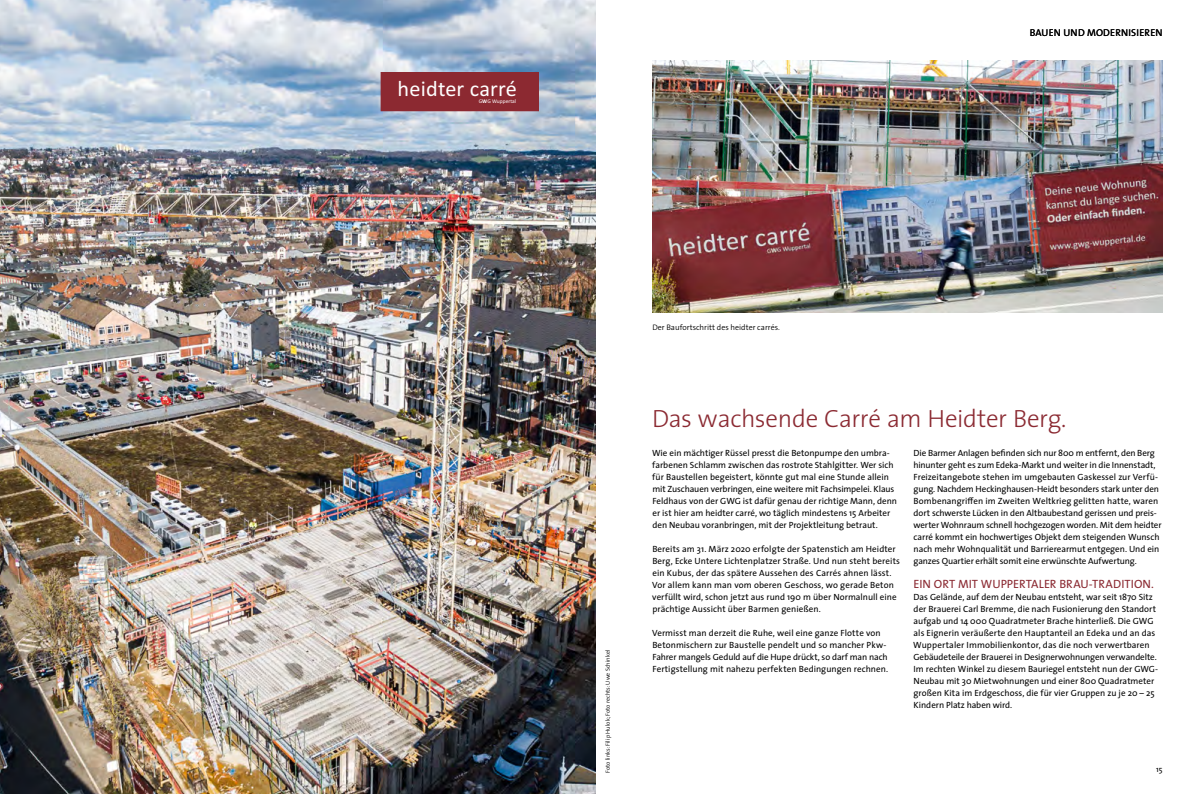
<style>
.page{position:relative;width:1191px;height:794px;background:#fff}
.page>*{position:absolute;margin:0;border:0;box-sizing:border-box;transform-origin:0 0}
.t1{font:300 25px "The Sans";letter-spacing:-.015em;color:#8b2a32}
.t2{font:22.3px "Calibri";letter-spacing:.01em;color:#fefefe}
.Copy{font:12px "The Sans";letter-spacing:.005em;color:#8b2a32}
.t3{font:10px "The Sans";letter-spacing:.015em;color:#000}
.Copy-2{font:9px/12px "The Sans";color:#000}
.Bildunterschriften{font:300 8px "The Sans";color:#000}
.t4{font:8px "The Sans";color:#000}
.Bildunterschriften-2{font:300 6px "The Sans";color:#000}
.t5{font:5.6px "Calibri";color:#fefefe}
.s1{font-weight:700}
</style>
<div class="page">
<img style="left:0;top:0;width:595px;height:794px">
<img style="left:652px;top:60px;width:510px;height:252px">
<div style="left:381px;top:72px;width:157px;height:39px;background:#8c2931"></div>
<p class="t2" style="left:397px;top:75px;width:121px">heidter carré</p>
<p class="t5" style="left:479px;top:98px;width:39px">G<span class="s1">W</span>G Wuppertal</p>
<p class="t3" style="left:1030px;top:24px;width:134px">BAUEN UND MODERNISIEREN</p>
<p class="Bildunterschriften-2" style="left:602px;top:773px;width:125px;rotate:-90deg">Foto links: Filip Hulok; Foto rechts: Uwe Schinkel</p>
<p class="Bildunterschriften" style="left:652px;top:321px;width:129px">Der Baufortschritt des heidter carrés.</p>
<p class="t1" style="left:652px;top:398px;width:416px">Das wachsende Carré am Heidter Berg.</p>
<p class="Copy-2" style="left:652px;top:447px;width:243px">Wie ein mächtiger Rüssel presst die Betonpumpe den umbra&shy;farbenen Schlamm zwischen das rostrote Stahlgitter. Wer sich</p>
<p class="Copy-2" style="left:652px;top:471px;width:246px">für Baustellen begeistert, könnte gut mal eine Stunde allein mit Zuschauen verbringen, eine weitere mit Fachsimpelei. Klaus Feldhaus von der GWG ist dafür genau der richtige Mann, denn er ist hier am heidter carré, wo täglich mindestens 15 Arbeiter den Neubau voranbringen, mit der Projektleitung betraut.</p>
<p class="Copy-2" style="left:652px;top:543px;width:249px">Bereits am 31. März 2020 erfolgte der Spatenstich am Heidter Berg, Ecke Untere Lichtenplatzer Straße. Und nun steht bereits ein Kubus, der das spätere Aussehen des Carrés ahnen lässt.<br>Vor allem kann man vom oberen Geschoss, wo gerade Beton verfüllt wird, schon jetzt aus rund 190 m über Normalnull eine prächtige Aussicht über Barmen genießen.</p>
<p class="Copy-2" style="left:652px;top:627px;width:230px">Vermisst man derzeit die Ruhe, weil eine ganze Flotte von</p>
<p class="Copy-2" style="left:652px;top:639px;width:237px">Betonmischern zur Baustelle pendelt und so mancher Pkw-<br>Fahrer mangels Geduld auf die Hupe drückt, so darf man nach<br>Fertigstellung mit nahezu perfekten Bedingungen rechnen.</p>
<p class="Copy-2" style="left:913px;top:447px;width:249px">Die Barmer Anlagen befinden sich nur 800 m entfernt, den Berg hinunter geht es zum Edeka-Markt und weiter in die Innenstadt, Freizeitangebote stehen im umgebauten Gaskessel zur Verfü&shy;gung. Nachdem Heckinghausen-Heidt besonders stark unter den Bombenangriffen im Zweiten Weltkrieg gelitten hatte, waren dort schwerste Lücken in den Altbaubestand gerissen und preis&shy;werter Wohnraum schnell hochgezogen worden. Mit dem heidter carré kommt ein hochwertiges Objekt dem steigenden Wunsch nach mehr Wohnqualität und Barrierearmut entgegen. Und ein ganzes Quartier erhält somit eine erwünschte Aufwertung.</p>
<p class="Copy" style="left:913px;top:574px;width:242px">EIN ORT MIT WUPPERTALER BRAU-TRADITION.</p>
<p class="Copy-2" style="left:913px;top:591px;width:245px">Das Gelände, auf dem der Neubau entsteht, war seit 1870 Sitz der Brauerei Carl Bremme, die nach Fusionierung den Standort aufgab und 14 000 Quadratmeter Brache hinterließ. Die GWG als Eignerin veräußerte den Hauptanteil an Edeka und an das Wuppertaler Immobilienkontor, das die noch verwertbaren Gebäudeteile der Brauerei in Designerwohnungen verwandelte.</p>
<p class="Copy-2" style="left:913px;top:663px;width:246px">Im rechten Winkel zu diesem Bauriegel entsteht nun der GWG-Neubau mit 30 Mietwohnungen und einer 800 Quadratmeter großen Kita im Erdgeschoss, die für vier Gruppen zu je 20 – 25<br>Kindern Platz haben wird.</p>
<p class="t4" style="left:1156px;top:762px;width:8px">15</p>
</div>
